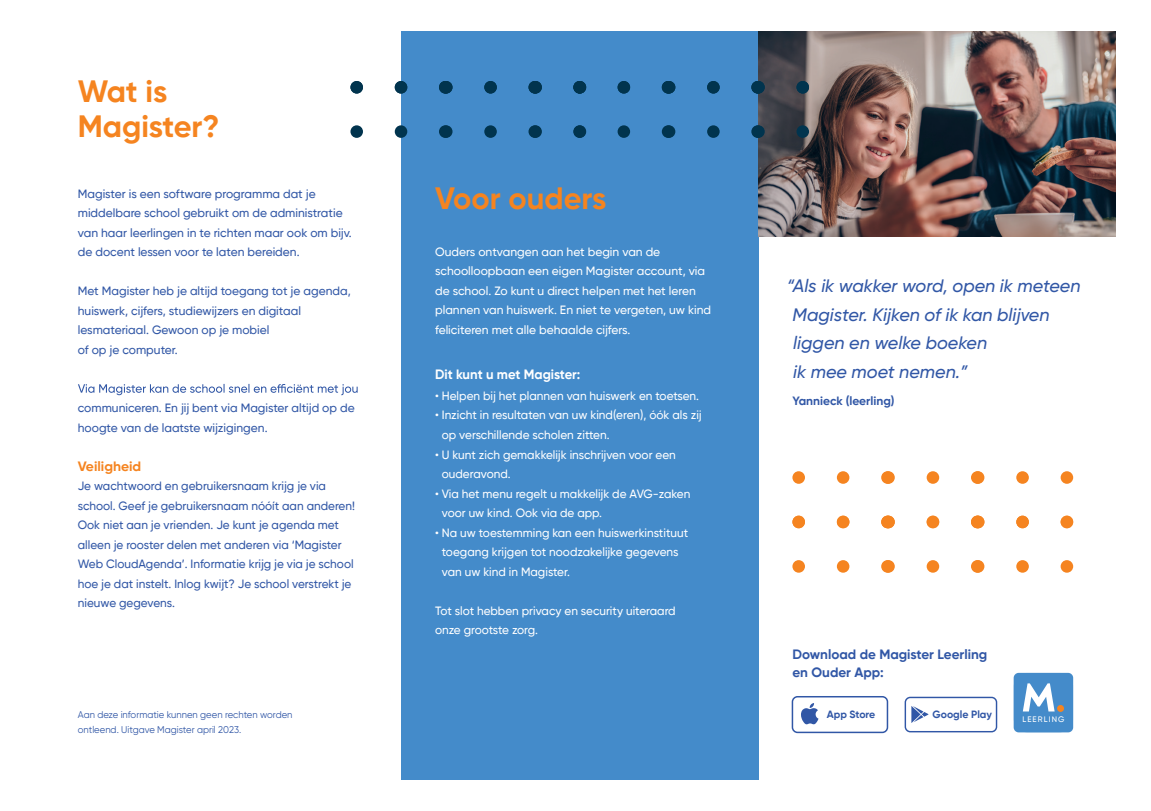
<style>
.page{position:relative;width:1151px;height:811px;background:#fff}
.page>*{position:absolute;margin:0;border:0;box-sizing:border-box;transform-origin:0 0}
.t1{font:700 30.75px/35.2px "Gilroy";color:#f58420}
.t2{font:italic 500 18px/28.5px "Gilroy";color:#3157a6}
.t3{font:700 13.5px/18px "Gilroy";color:#3157a6}
.t4{font:700 13.5px "Gilroy";color:#fff}
.t5{font:700 13.5px "Gilroy";color:#f58420}
.t6{font:500 12px/19.5px "Gilroy";color:#3157a6}
.t7{font:500 12px/19.5px "Gilroy";color:#fff}
.t8{font:700 12px "Gilroy";color:#3157a6}
.t9{font:700 10.5px "Gilroy";color:#3157a6}
.t10{font:9.75px/15px "Gilroy";color:#3157a6}
.t11{font:500 7.95px "Gilroy";letter-spacing:.135em;color:#fff}
</style>
<div class="page">
<div style="left:401px;top:31px;width:357px;height:748px;background:#448bca"></div>
<img style="left:758px;top:31px;width:357px;height:205px">
<svg style="left:78px;top:384px;width:280px;height:11px"></svg>
<div style="left:617px;top:81px;width:13px;height:12px;background:#01344e;border-radius:50%"></div>
<div style="left:662px;top:81px;width:12px;height:12px;background:#01344e;border-radius:50%"></div>
<div style="left:617px;top:125px;width:13px;height:13px;background:#01344e;border-radius:50%"></div>
<svg style="left:662px;top:125px;width:12px;height:13px"></svg>
<div style="left:707px;top:81px;width:12px;height:12px;background:#01344e;border-radius:50%"></div>
<div style="left:663px;top:81px;width:12px;height:12px;background:#01344e;border-radius:50%"></div>
<svg style="left:751px;top:81px;width:13px;height:12px"></svg>
<div style="left:707px;top:125px;width:12px;height:13px;background:#01344e;border-radius:50%"></div>
<div style="left:663px;top:125px;width:12px;height:13px;background:#01344e;border-radius:50%"></div>
<svg style="left:751px;top:125px;width:13px;height:13px"></svg>
<div style="left:796px;top:81px;width:13px;height:12px;background:#01344e;border-radius:50%"></div>
<div style="left:752px;top:81px;width:12px;height:12px;background:#01344e;border-radius:50%"></div>
<div style="left:796px;top:125px;width:13px;height:13px;background:#01344e;border-radius:50%"></div>
<div style="left:752px;top:125px;width:12px;height:13px;background:#01344e;border-radius:50%"></div>
<div style="left:395px;top:81px;width:12px;height:12px;background:#01344e;border-radius:50%"></div>
<div style="left:350px;top:81px;width:13px;height:12px;background:#01344e;border-radius:50%"></div>
<div style="left:439px;top:81px;width:12px;height:12px;background:#01344e;border-radius:50%"></div>
<div style="left:395px;top:125px;width:12px;height:13px;background:#01344e;border-radius:50%"></div>
<div style="left:350px;top:125px;width:13px;height:13px;background:#01344e;border-radius:50%"></div>
<svg style="left:439px;top:125px;width:12px;height:13px"></svg>
<div style="left:484px;top:81px;width:13px;height:12px;background:#01344e;border-radius:50%"></div>
<div style="left:440px;top:81px;width:12px;height:12px;background:#01344e;border-radius:50%"></div>
<svg style="left:528px;top:81px;width:13px;height:12px"></svg>
<div style="left:484px;top:125px;width:13px;height:13px;background:#01344e;border-radius:50%"></div>
<div style="left:440px;top:125px;width:12px;height:13px;background:#01344e;border-radius:50%"></div>
<div style="left:573px;top:81px;width:13px;height:12px;background:#01344e;border-radius:50%"></div>
<div style="left:529px;top:81px;width:13px;height:12px;background:#01344e;border-radius:50%"></div>
<div style="left:573px;top:125px;width:13px;height:13px;background:#01344e;border-radius:50%"></div>
<div style="left:529px;top:125px;width:13px;height:13px;background:#01344e;border-radius:50%"></div>
<div style="left:791px;top:695px;width:97px;height:38px;border:2px solid #3157a6;border-radius:5px"></div>
<svg style="left:801px;top:703px;width:17px;height:21px"></svg>
<div style="left:904px;top:696px;width:93px;height:36px;border:1px solid #3157a6;border-radius:5px"></div>
<svg style="left:911px;top:706px;width:17px;height:16px"></svg>
<svg style="left:1013px;top:672px;width:60px;height:60px;background:#639dd0"></svg>
<div style="left:837px;top:471px;width:12px;height:12px;background:#f58420;border-radius:50%"></div>
<div style="left:792px;top:471px;width:13px;height:12px;background:#f58420;border-radius:50%"></div>
<svg style="left:881px;top:471px;width:12px;height:12px"></svg>
<div style="left:837px;top:515px;width:12px;height:13px;background:#f58420;border-radius:50%"></div>
<div style="left:792px;top:515px;width:13px;height:13px;background:#f58420;border-radius:50%"></div>
<svg style="left:881px;top:515px;width:12px;height:13px"></svg>
<div style="left:837px;top:560px;width:12px;height:12px;background:#f58420;border-radius:50%"></div>
<div style="left:792px;top:560px;width:13px;height:12px;background:#f58420;border-radius:50%"></div>
<svg style="left:881px;top:560px;width:12px;height:12px"></svg>
<div style="left:926px;top:471px;width:13px;height:12px;background:#f58420;border-radius:50%"></div>
<div style="left:882px;top:471px;width:12px;height:12px;background:#f58420;border-radius:50%"></div>
<div style="left:926px;top:515px;width:13px;height:13px;background:#f58420;border-radius:50%"></div>
<div style="left:882px;top:515px;width:12px;height:13px;background:#f58420;border-radius:50%"></div>
<div style="left:926px;top:560px;width:13px;height:12px;background:#f58420;border-radius:50%"></div>
<div style="left:882px;top:560px;width:12px;height:12px;background:#f58420;border-radius:50%"></div>
<div style="left:1016px;top:471px;width:12px;height:12px;background:#f58420;border-radius:50%"></div>
<div style="left:971px;top:471px;width:13px;height:12px;background:#f58420;border-radius:50%"></div>
<div style="left:1060px;top:471px;width:13px;height:12px;background:#f58420;border-radius:50%"></div>
<div style="left:1016px;top:515px;width:12px;height:13px;background:#f58420;border-radius:50%"></div>
<div style="left:971px;top:515px;width:13px;height:13px;background:#f58420;border-radius:50%"></div>
<div style="left:1060px;top:515px;width:13px;height:13px;background:#f58420;border-radius:50%"></div>
<div style="left:1016px;top:560px;width:12px;height:12px;background:#f58420;border-radius:50%"></div>
<div style="left:971px;top:560px;width:13px;height:12px;background:#f58420;border-radius:50%"></div>
<div style="left:1060px;top:560px;width:13px;height:12px;background:#f58420;border-radius:50%"></div>
<h1 class="t1" style="left:78px;top:73px;width:143px">Wat is<br>Magister?</h1>
<p class="t6" style="left:78px;top:183px;width:275px">Magister is een software programma dat je middelbare school gebruikt om de administratie van haar leerlingen in te richten maar ook om bijv. de docent lessen voor te laten bereiden.</p>
<p class="t6" style="left:78px;top:281px;width:274px">Met Magister heb je altijd toegang tot je agenda, huiswerk, cijfers, studiewijzers en digitaal lesmateriaal. Gewoon op je mobiel<br>of op je computer.</p>
<p class="t6" style="left:78px;top:398px;width:278px">communiceren. En jij bent via Magister altijd op de hoogte van de laatste wijzigingen.</p>
<p class="t5" style="left:78px;top:457px;width:65px">Veiligheid</p>
<p class="t6" style="left:78px;top:476px;width:279px">Je wachtwoord en gebruikersnaam krijg je via school. Geef je gebruikersnaam nóóít aan anderen!<br>Ook niet aan je vrienden. Je kunt je agenda met alleen je rooster delen met anderen via ‘Magister Web CloudAgenda’. Informatie krijg je via je school hoe je dat instelt. Inlog kwijt? Je school verstrekt je nieuwe gegevens.</p>
<p class="t10" style="left:78px;top:707px;width:216px">Aan deze informatie kunnen geen rechten worden ontleend. Uitgave Magister april 2023.</p>
<h1 class="t1" style="left:435px;top:181px;width:173px">Voor ouders</h1>
<p class="t7" style="left:435px;top:242px;width:278px">Ouders ontvangen aan het begin van de schoolloopbaan een eigen Magister account, via de school. Zo kunt u direct helpen met het leren plannen van huiswerk. En niet te vergeten, uw kind feliciteren met alle behaalde cijfers.</p>
<p class="t4" style="left:435px;top:365px;width:147px">Dit kunt u met Magister:</p>
<p class="t7" style="left:435px;top:386px;width:265px">• Helpen bij het plannen van huiswerk en toetsen.</p>
<p class="t7" style="left:442px;top:405px;width:261px;text-indent:-7px">• Inzicht in resultaten van uw kind(eren), óók als zij op verschillende scholen zitten.</p>
<p class="t7" style="left:442px;top:444px;width:235px;text-indent:-7px">• U kunt zich gemakkelijk inschrijven voor een ouderavond.</p>
<p class="t7" style="left:442px;top:483px;width:250px;text-indent:-7px">• Via het menu regelt u makkelijk de AVG-zaken voor uw kind. Ook via de app.</p>
<p class="t7" style="left:442px;top:522px;width:248px;text-indent:-7px">• Na uw toestemming kan een huiswerkinstituut toegang krijgen tot noodzakelijke gegevens van uw kind in Magister.</p>
<p class="t7" style="left:435px;top:600px;width:242px">Tot slot hebben privacy en security uiteraard onze grootste zorg.</p>
<h2 class="t2" style="left:792px;top:271px;width:289px;text-indent:-6px">“Als ik wakker word, open ik meteen<br>Magister. Kijken of ik kan blijven liggen en welke boeken<br>ik mee moet nemen.”</h2>
<p class="t8" style="left:792px;top:393px;width:104px">Yannieck (leerling)</p>
<p class="t3" style="left:792px;top:644px;width:196px">Download de Magister Leerling en Ouder App:</p>
<p class="t9" style="left:826px;top:707px;width:50px">App Store</p>
<p class="t9" style="left:932px;top:707px;width:61px">Google Play</p>
<p class="t11" style="left:1022px;top:714px;width:43px">LEERLING</p>
</div>
